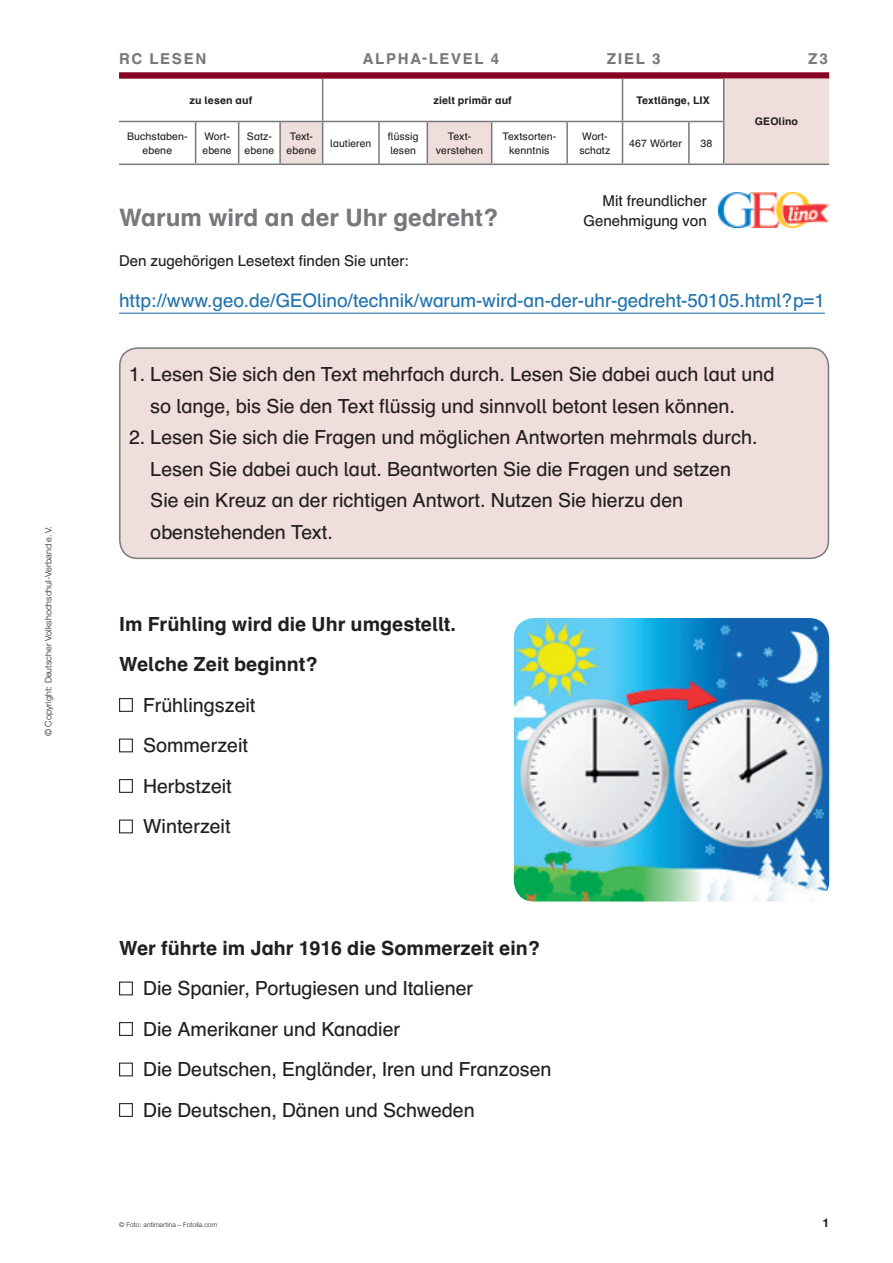
<style>
.page{position:relative;width:893px;height:1263px;background:#fff}
.page>*{position:absolute;margin:0;border:0;box-sizing:border-box;transform-origin:0 0}
.t1{font:700 24px "Schulbuch Nord Pro";color:#76787b}
.t2{font:19.5px/40.5px "Schulbuch Nord Pro";color:#231f20}
.t3{font:700 19.5px/40.5px "Schulbuch Nord Pro";color:#231f20}
.t4{font:18.75px "Schulbuch Nord Pro";color:#2073ae}
.t5{font:15px/19.5px "Schulbuch Nord Pro";color:#231f20;text-align:right}
.t6{font:700 15px "Schulbuch Nord Pro";letter-spacing:.11em;color:#76787b}
.t7{font:700 12px "Helvetica Neue LT Pro";color:#231f20}
.t8{font:10.5px/13.5px "Schulbuch Nord Pro";letter-spacing:.01em;color:#231f20;text-align:center}
.t9{font:700 10.5px "Schulbuch Nord Pro";letter-spacing:.01em;color:#231f20}
.t10{font:300 9px "Helvetica Neue LT Pro";letter-spacing:.005em;color:#231f20}
.t11{font:300 6.75px "Helvetica Neue LT Pro";letter-spacing:.005em;color:#231f20}
</style>
<div class="page">
<img style="left:718px;top:192px;width:111px;height:35px">
<img style="left:514px;top:618px;width:315px;height:283px">
<div style="left:119px;top:72px;width:710px;height:7px;background:#880425"></div>
<svg style="left:280px;top:79px;width:549px;height:85px"></svg>
<hr style="left:622px;top:121px;width:67px;height:1px;background:#76787b">
<hr style="left:622px;top:164px;width:67px;height:1px;background:#76787b">
<hr style="left:689px;top:164px;width:35px;height:1px;background:#76787b">
<hr style="left:427px;top:164px;width:65px;height:1px;background:#76787b">
<hr style="left:239px;top:164px;width:41px;height:1px;background:#76787b">
<hr style="left:280px;top:164px;width:43px;height:1px;background:#76787b">
<hr style="left:323px;top:164px;width:56px;height:1px;background:#76787b">
<hr style="left:119px;top:164px;width:77px;height:1px;background:#76787b">
<hr style="left:196px;top:164px;width:43px;height:1px;background:#76787b">
<hr style="left:379px;top:164px;width:48px;height:1px;background:#76787b">
<hr style="left:566px;top:122px;width:2px;height:42px;background:#76787b">
<hr style="left:622px;top:122px;width:1px;height:42px;background:#76787b">
<hr style="left:492px;top:164px;width:75px;height:1px;background:#76787b">
<hr style="left:567px;top:164px;width:55px;height:1px;background:#76787b">
<hr style="left:723px;top:79px;width:1px;height:42px;background:#76787b">
<hr style="left:724px;top:164px;width:105px;height:1px;background:#76787b">
<hr style="left:622px;top:79px;width:1px;height:42px;background:#76787b">
<hr style="left:492px;top:121px;width:75px;height:1px;background:#76787b">
<hr style="left:567px;top:121px;width:55px;height:1px;background:#76787b">
<hr style="left:195px;top:122px;width:1px;height:42px;background:#76787b">
<hr style="left:238px;top:122px;width:1px;height:42px;background:#76787b">
<hr style="left:279px;top:122px;width:2px;height:42px;background:#76787b">
<hr style="left:323px;top:121px;width:56px;height:1px;background:#76787b">
<hr style="left:322px;top:122px;width:1px;height:42px;background:#76787b">
<hr style="left:427px;top:121px;width:65px;height:1px;background:#76787b">
<hr style="left:491px;top:122px;width:1px;height:42px;background:#76787b">
<hr style="left:689px;top:121px;width:35px;height:1px;background:#76787b">
<hr style="left:688px;top:122px;width:2px;height:42px;background:#76787b">
<hr style="left:723px;top:122px;width:1px;height:42px;background:#76787b">
<hr style="left:379px;top:121px;width:48px;height:1px;background:#76787b">
<hr style="left:378px;top:122px;width:2px;height:42px;background:#76787b">
<hr style="left:427px;top:122px;width:1px;height:42px;background:#76787b">
<hr style="left:322px;top:79px;width:1px;height:42px;background:#76787b">
<hr style="left:119px;top:121px;width:77px;height:1px;background:#76787b">
<hr style="left:196px;top:121px;width:43px;height:1px;background:#76787b">
<hr style="left:239px;top:121px;width:41px;height:1px;background:#76787b">
<hr style="left:280px;top:121px;width:43px;height:1px;background:#76787b">
<div style="left:120px;top:348px;width:708px;height:210px;background:#efdedb;border-radius:18px"></div>
<div style="left:119px;top:347px;width:710px;height:212px;border:1px solid #76787b;border-radius:18px"></div>
<hr style="left:119px;top:313px;width:706px;height:1px;background:#2073ae">
<div style="left:119px;top:698px;width:14px;height:14px;border:1px solid #231f20"></div>
<div style="left:119px;top:738px;width:14px;height:14px;border:1px solid #231f20"></div>
<div style="left:119px;top:779px;width:14px;height:14px;border:1px solid #231f20"></div>
<div style="left:119px;top:819px;width:14px;height:14px;border:1px solid #231f20"></div>
<div style="left:119px;top:981px;width:14px;height:14px;border:1px solid #231f20"></div>
<div style="left:119px;top:1022px;width:14px;height:14px;border:1px solid #231f20"></div>
<div style="left:119px;top:1062px;width:14px;height:14px;border:1px solid #231f20"></div>
<div style="left:119px;top:1103px;width:14px;height:14px;border:1px solid #231f20"></div>
<p class="t10" style="left:43px;top:736px;width:211px;rotate:-90deg">© Copyright: Deutscher Volkshochschul-Verband e.V.</p>
<p class="t6" style="left:119px;top:48px;width:89px">RC LESEN</p>
<p class="t6" style="left:363px;top:48px;width:138px">ALPHA-LEVEL 4</p>
<p class="t6" style="left:607px;top:48px;width:55px">ZIEL 3</p>
<p class="t6" style="left:808px;top:48px;width:21px">Z3</p>
<p class="t9" style="left:189px;top:93px;width:64px">zu lesen auf</p>
<p class="t9" style="left:433px;top:93px;width:80px">zielt primär auf</p>
<p class="t9" style="left:636px;top:93px;width:75px">Textlänge, LIX</p>
<p class="t9" style="left:755px;top:114px;width:45px">GEOlino</p>
<p class="t8" style="left:127px;top:130px;width:62px">Buchstaben&shy;ebene</p>
<p class="t8" style="left:203px;top:129px;width:31px;text-align:left">Wort&shy;ebene</p>
<p class="t8" style="left:245px;top:129px;width:31px;text-align:left">Satz&shy;ebene</p>
<p class="t8" style="left:287px;top:129px;width:31px">Text&shy;ebene</p>
<p class="t8" style="left:330px;top:136px;width:43px">lautieren</p>
<p class="t8" style="left:388px;top:129px;width:32px;text-align:left">flüssig lesen</p>
<p class="t8" style="left:436px;top:129px;width:49px">Text&shy;verstehen</p>
<p class="t8" style="left:503px;top:129px;width:55px">Textsorten&shy;kenntnis</p>
<p class="t8" style="left:579px;top:129px;width:32px;text-align:left">Wort&shy;schatz</p>
<p class="t8" style="left:629px;top:136px;width:54px">467 Wörter</p>
<p class="t8" style="left:700px;top:136px;width:13px">38</p>
<p class="t5" style="left:583px;top:191px;width:125px">Mit freundlicher<br>Genehmigung von</p>
<p class="t1" style="left:119px;top:200px;width:381px">Warum wird an der Uhr gedreht?</p>
<p class="t5" style="left:119px;top:251px;width:292px">Den zugehörigen Lesetext finden Sie unter:</p>
<p class="t4" style="left:119px;top:287px;width:707px">http://www.geo.de/GEOlino/technik/warum-wird-an-der-uhr-gedreht-50105.html?p=1</p>
<p class="t2" style="left:150px;top:359px;width:626px;line-height:31.5px;text-indent:-21px">1. Lesen Sie sich den Text mehrfach durch. Lesen Sie dabei auch laut und so lange, bis Sie den Text flüssig und sinnvoll betont lesen können.</p>
<p class="t2" style="left:150px;top:422px;width:609px;line-height:31.5px;text-indent:-21px">2. Lesen Sie sich die Fragen und möglichen Antworten mehrmals durch.<br>Lesen Sie dabei auch laut. Beantworten Sie die Fragen und setzen Sie ein Kreuz an der richtigen Antwort. Nutzen Sie hierzu den obenstehenden Text.</p>
<p class="t3" style="left:119px;top:603px;width:338px">Im Frühling wird die Uhr umgestellt.<br>Welche Zeit beginnt?</p>
<p class="t2" style="left:143px;top:685px;width:114px">Frühlingszeit<br>Sommerzeit<br>Herbstzeit<br>Winterzeit</p>
<p class="t3" style="left:119px;top:927px;width:423px">Wer führte im Jahr 1916 die Sommerzeit ein?</p>
<p class="t2" style="left:143px;top:968px;width:410px">Die Spanier, Portugiesen und Italiener<br>Die Amerikaner und Kanadier<br>Die Deutschen, Engländer, Iren und Franzosen Die Deutschen, Dänen und Schweden</p>
<p class="t11" style="left:119px;top:1220px;width:100px">© Foto: antimartina – Fotolia.com</p>
<p class="t7" style="left:822px;top:1215px;width:8px">1</p>
</div>
